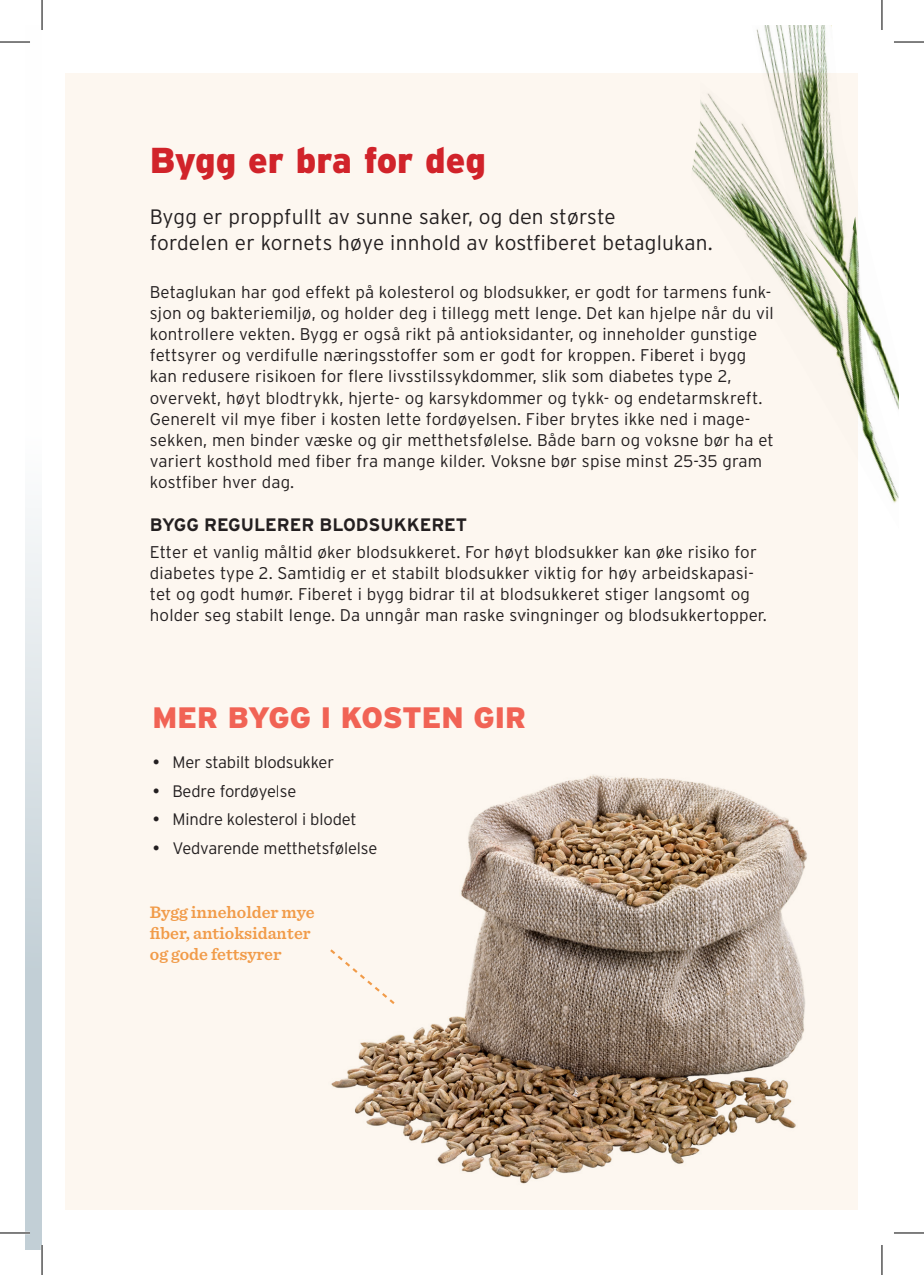
<style>
.page{position:relative;width:924px;height:1275px;background:#fff}
.page>*{position:absolute;margin:0;border:0;box-sizing:border-box;transform-origin:0 0}
.t1{font:900 36px "Interstate RES";color:#d1232a}
.t2{font:900 29.4px "Interstate RES";color:#f16355}
.t3{font:300 20.8px/26px "Interstate RES";letter-spacing:.01em;color:#231f20}
.t4{font:700 18px "Interstate RES";color:#231f20}
.t5{font:600 17.4px/21px "Sentinel";color:#f19b49}
.t6{font:300 17px/21.2px "Interstate RES";letter-spacing:.01em;color:#231f20}
.t7{font:300 16.6px/28.8px "Interstate RES";letter-spacing:-.01em;color:#231f20}
</style>
<div class="page">
<div style="left:25px;top:25px;width:17px;height:1225px;background:linear-gradient(to bottom,#fff,#bac8d0)"></div>
<div style="left:66px;top:73px;width:791px;height:1136px;background:#fdf7f0"></div>
<img style="left:692px;top:93px;width:206px;height:469px">
<img style="left:751px;top:25px;width:147px;height:447px">
<img style="left:330px;top:745px;width:528px;height:445px">
<hr style="left:0;top:41px;width:30px;height:2px;background:#fff">
<hr style="left:893px;top:41px;width:30px;height:2px;background:#fff">
<hr style="left:0;top:1231px;width:30px;height:3px;background:#fff">
<hr style="left:41px;top:0;width:2px;height:30px;background:#fff">
<hr style="left:41px;top:1245px;width:2px;height:30px;background:#fff">
<hr style="left:880px;top:0;width:2px;height:30px;background:#fff">
<hr style="left:0;top:42px;width:30px;height:1px;background:#000">
<hr style="left:893px;top:42px;width:30px;height:1px;background:#000">
<hr style="left:0;top:1232px;width:30px;height:1px;background:#000">
<hr style="left:893px;top:1232px;width:30px;height:1px;background:#000">
<hr style="left:42px;top:0;width:1px;height:30px;background:#000">
<hr style="left:42px;top:1245px;width:1px;height:30px;background:#000">
<hr style="left:881px;top:0;width:1px;height:30px;background:#000">
<hr style="left:881px;top:1245px;width:1px;height:30px;background:#000">
<h1 class="t1" style="left:150px;top:137px;width:337px">Bygg er bra for deg</h1>
<p class="t3" style="left:150px;top:204px;width:564px">Bygg er proppfullt av sunne saker, og den største<br>fordelen er kornets høye innhold av kostfiberet betaglukan.</p>
<p class="t6" style="left:150px;top:281px;width:625px">Betaglukan har god effekt på kolesterol og blodsukker, er godt for tarmens funk&shy;sjon og bakteriemiljø, og holder deg i tillegg mett lenge. Det kan hjelpe når du vil kontrollere vekten. Bygg er også rikt på antioksidanter, og inneholder gunstige fettsyrer og verdifulle næringsstoffer som er godt for kroppen. Fiberet i bygg kan redusere risikoen for flere livsstilssykdommer, slik som diabetes type 2, overvekt, høyt blodtrykk, hjerte- og karsykdommer og tykk- og endetarmskreft.<br>Generelt vil mye fiber i kosten lette fordøyelsen. Fiber brytes ikke ned i mage&shy;sekken, men binder væske og gir metthetsfølelse. Både barn og voksne bør ha et variert kosthold med fiber fra mange kilder. Voksne bør spise minst 25-35 gram kostfiber hver dag.</p>
<p class="t4" style="left:150px;top:514px;width:319px">BYGG REGULERER BLODSUKKERET</p>
<p class="t6" style="left:150px;top:541px;width:618px">Etter et vanlig måltid øker blodsukkeret. For høyt blodsukker kan øke risiko for diabetes type 2. Samtidig er et stabilt blodsukker viktig for høy arbeidskapasi&shy;tet og godt humør. Fiberet i bygg bidrar til at blodsukkeret stiger langsomt og holder seg stabilt lenge. Da unngår man raske svingninger og blodsukkertopper.</p>
<h2 class="t2" style="left:152px;top:699px;width:375px">MER BYGG I KOSTEN GIR</h2>
<p class="t7" style="left:172px;top:747px;width:206px">Mer stabilt blodsukker<br>Bedre fordøyelse<br>Mindre kolesterol i blodet<br>Vedvarende metthetsfølelse</p>
<p class="t5" style="left:150px;top:901px;width:166px">Bygg inneholder mye fiber, antioksidanter og gode fettsyrer</p>
</div>
